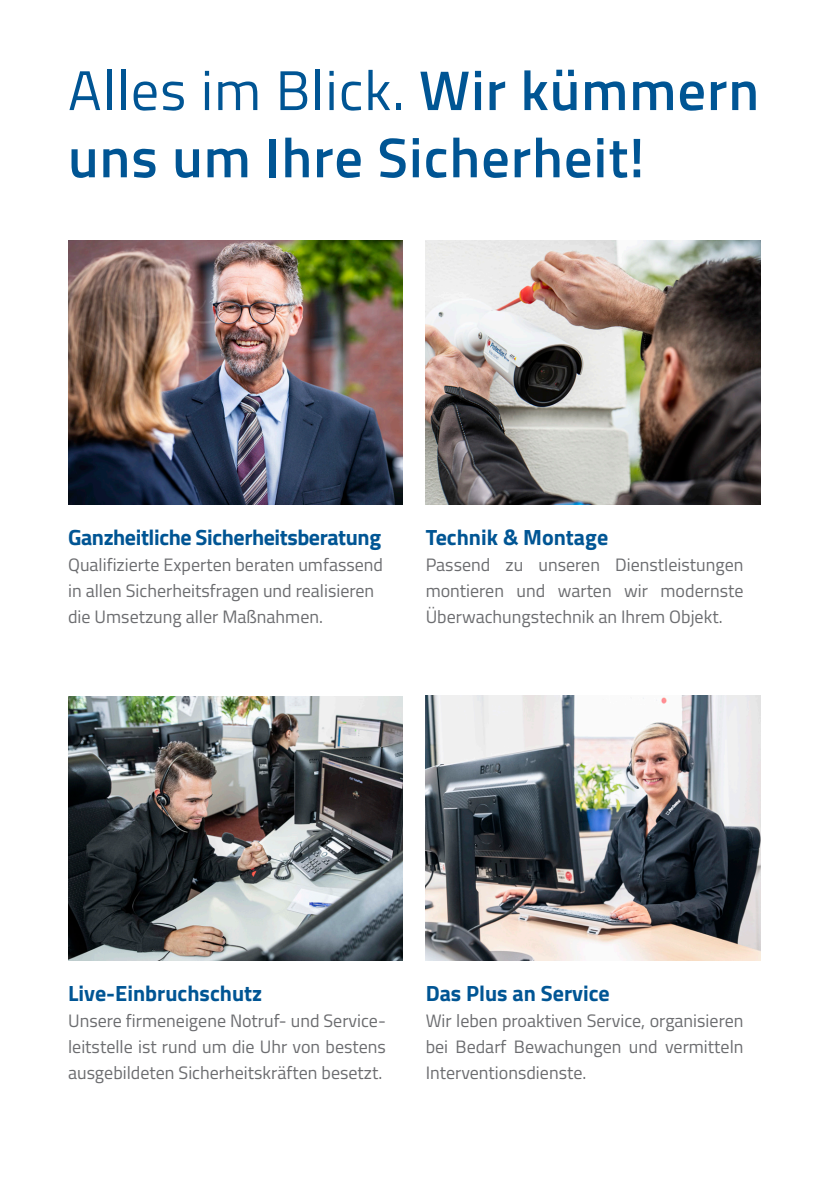
<style>
.page{position:relative;width:840px;height:1191px;background:#fff}
.page>*{position:absolute;margin:0;border:0;box-sizing:border-box;transform-origin:0 0}
.t1{font:600 56px/67.2px "Titillium";letter-spacing:.02em;color:#005594}
.t2{font:700 22px "Titillium";color:#005594}
.t3{font:700 22px "Titillium";letter-spacing:-.02em;color:#005594}
.t4{font:18px/26px "Titillium";color:#6c6d70;text-align:justify}
.s1{font-weight:400}
</style>
<div class="page">
<img style="left:425px;top:240px;width:335px;height:264px">
<img style="left:425px;top:696px;width:335px;height:264px">
<img style="left:68px;top:696px;width:335px;height:264px">
<img style="left:68px;top:240px;width:335px;height:264px">
<p class="t1" style="left:68px;top:54px;width:692px"><span class="s1">Alles im Blick.</span> Wir kümmern uns um Ihre Sicherheit!</p>
<p class="t3" style="left:68px;top:520px;width:314px">Ganzheitliche Sicherheitsberatung</p>
<p class="t4" style="left:68px;top:550px;width:316px;text-align:left">Qualifizierte Experten beraten umfassend in allen Sicherheitsfragen und realisieren die Umsetzung aller Maßnahmen.</p>
<p class="t2" style="left:425px;top:520px;width:184px">Technik &amp; Montage</p>
<p class="t4" style="left:425px;top:550px;width:319px">Passend zu unseren Dienstleistungen montieren und warten wir modernste Überwachungstechnik an Ihrem Objekt.</p>
<p class="t2" style="left:68px;top:976px;width:195px">Live-Einbruchschutz</p>
<p class="t4" style="left:68px;top:1006px;width:319px">Unsere firmeneigene Notruf- und Service&shy;leitstelle ist rund um die Uhr von bestens ausgebildeten Sicherheitskräften besetzt.</p>
<p class="t2" style="left:425px;top:976px;width:185px">Das Plus an Service</p>
<p class="t4" style="left:425px;top:1006px;width:319px">Wir leben proaktiven Service, organisieren bei Bedarf Bewachungen und vermitteln Interventionsdienste.</p>
</div>
